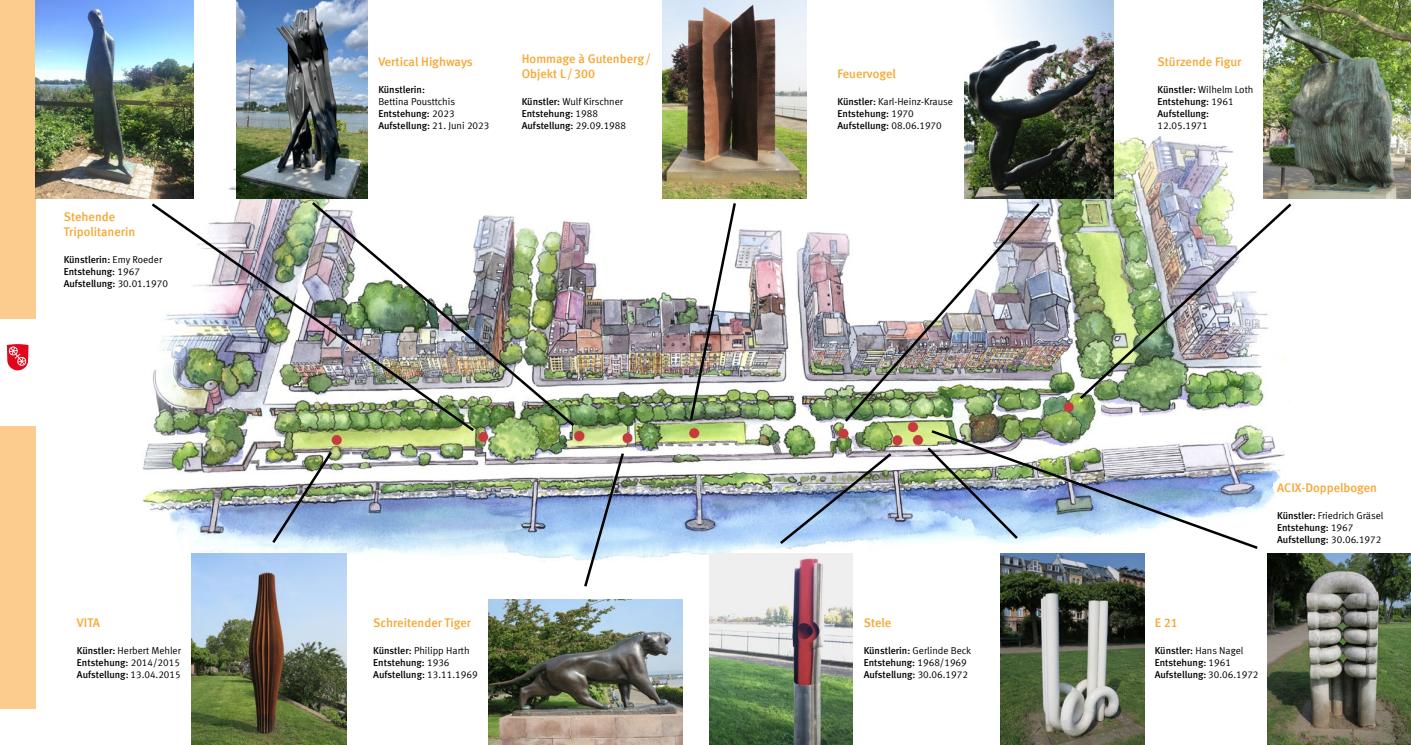
<style>
.page{position:relative;width:1411px;height:745px;background:#fff}
.page>*{position:absolute;margin:0;border:0;box-sizing:border-box;transform-origin:0 0}
.t1{font:700 12.5px/15px "Mainz Meta";color:#f6a834}
.t2{font:700 10px/12px "Mainz Meta";letter-spacing:-.005em;color:#000}
.t3{font:10px/12px "Mainz Meta";color:#000}
.s1{font-weight:400}
.s2{font-weight:700}
</style>
<div class="page">
<div style="left:0;top:0;width:35px;height:709px;background:#fccb8e"></div>
<div style="left:0;top:319px;width:35px;height:106px;background:#fff"></div>
<svg style="left:7px;top:344px;width:21px;height:26px"></svg>
<img style="left:142px;top:120px;width:1148px;height:442px">
<img style="left:35px;top:0;width:158px;height:199px">
<img style="left:663px;top:0;width:143px;height:199px">
<img style="left:964px;top:0;width:149px;height:199px">
<img style="left:709px;top:553px;width:143px;height:191px">
<img style="left:1263px;top:0;width:147px;height:198px">
<img style="left:1267px;top:553px;width:143px;height:191px">
<img style="left:1000px;top:553px;width:144px;height:191px">
<img style="left:488px;top:599px;width:194px;height:145px">
<img style="left:191px;top:553px;width:155px;height:191px">
<img style="left:270px;top:449px;width:64px;height:96px">
<img style="left:149px;top:201px;width:328px;height:232px">
<img style="left:582px;top:450px;width:44px;height:137px">
<img style="left:688px;top:200px;width:49px;height:222px">
<img style="left:842px;top:200px;width:200px;height:224px">
<img style="left:777px;top:450px;width:117px;height:96px">
<img style="left:924px;top:428px;width:336px;height:122px">
<img style="left:1077px;top:201px;width:215px;height:200px">
<img style="left:236px;top:0;width:132px;height:199px">
<img style="left:309px;top:199px;width:268px;height:229px">
<p class="t1" style="left:64px;top:209px;width:73px">Stehende<br>Tripolitanerin</p>
<p class="t2" style="left:64px;top:253px;width:106px">Künstlerin: <span class="s1">Emy Roeder<br></span>Entstehung: <span class="s1">1967<br></span>Aufstellung: <span class="s1">30.01.1970</span></p>
<p class="t1" style="left:77px;top:614px;width:25px">VITA</p>
<p class="t2" style="left:77px;top:643px;width:105px;text-align:justify">Künstler: <span class="s1">Herbert Mehler </span>Entstehung: <span class="s1">2014/2015<br></span>Aufstellung: <span class="s1">13.04.2015</span></p>
<p class="t1" style="left:378px;top:54px;width:96px">Vertical Highways</p>
<p class="t2" style="left:378px;top:83px;width:48px">Künstlerin:</p>
<p class="t3" style="left:378px;top:95px;width:112px">Bettina Pousttchis<br><span class="s2">Entstehung:</span> 2023<br><span class="s2">Aufstellung:</span> 21. Juni 2023</p>
<p class="t1" style="left:522px;top:51px;width:131px">Hommage à Gutenberg/<br>Objekt L/300</p>
<p class="t2" style="left:522px;top:95px;width:106px">Künstler: <span class="s1">Wulf Kirschner<br></span>Entstehung: <span class="s1">1988<br></span>Aufstellung: <span class="s1">29.09.1988</span></p>
<p class="t1" style="left:373px;top:614px;width:99px">Schreitender Tiger</p>
<p class="t2" style="left:373px;top:643px;width:106px">Künstler: <span class="s1">Philipp Harth<br></span>Entstehung: <span class="s1">1936<br></span>Aufstellung: <span class="s1">13.11.1969</span></p>
<p class="t1" style="left:837px;top:66px;width:60px">Feuervogel</p>
<p class="t2" style="left:837px;top:95px;width:117px">Künstler: <span class="s1">Karl-Heinz-Krause<br></span>Entstehung: <span class="s1">1970<br></span>Aufstellung: <span class="s1">08.06.1970</span></p>
<p class="t1" style="left:863px;top:614px;width:29px">Stele</p>
<p class="t2" style="left:863px;top:643px;width:109px">Künstlerin: <span class="s1">Gerlinde Beck<br></span>Entstehung: <span class="s1">1968/1969<br></span>Aufstellung: <span class="s1">30.06.1972</span></p>
<p class="t1" style="left:1157px;top:54px;width:85px">Stürzende Figur</p>
<p class="t2" style="left:1157px;top:83px;width:97px">Künstler: <span class="s1">Wilhelm Loth<br></span>Entstehung: <span class="s1">1961<br></span>Aufstellung:</p>
<p class="t3" style="left:1157px;top:119px;width:52px">12.05.1971</p>
<p class="t1" style="left:1276px;top:479px;width:101px">ACIX-Doppelbogen</p>
<p class="t2" style="left:1276px;top:509px;width:108px">Künstler: <span class="s1">Friedrich Gräsel<br></span>Entstehung: <span class="s1">1967<br></span>Aufstellung: <span class="s1">30.06.1972</span></p>
<p class="t1" style="left:1154px;top:614px;width:24px">E 21</p>
<p class="t2" style="left:1154px;top:643px;width:105px">Künstler: <span class="s1">Hans Nagel<br></span>Entstehung: <span class="s1">1961<br></span>Aufstellung: <span class="s1">30.06.1972</span></p>
</div>
